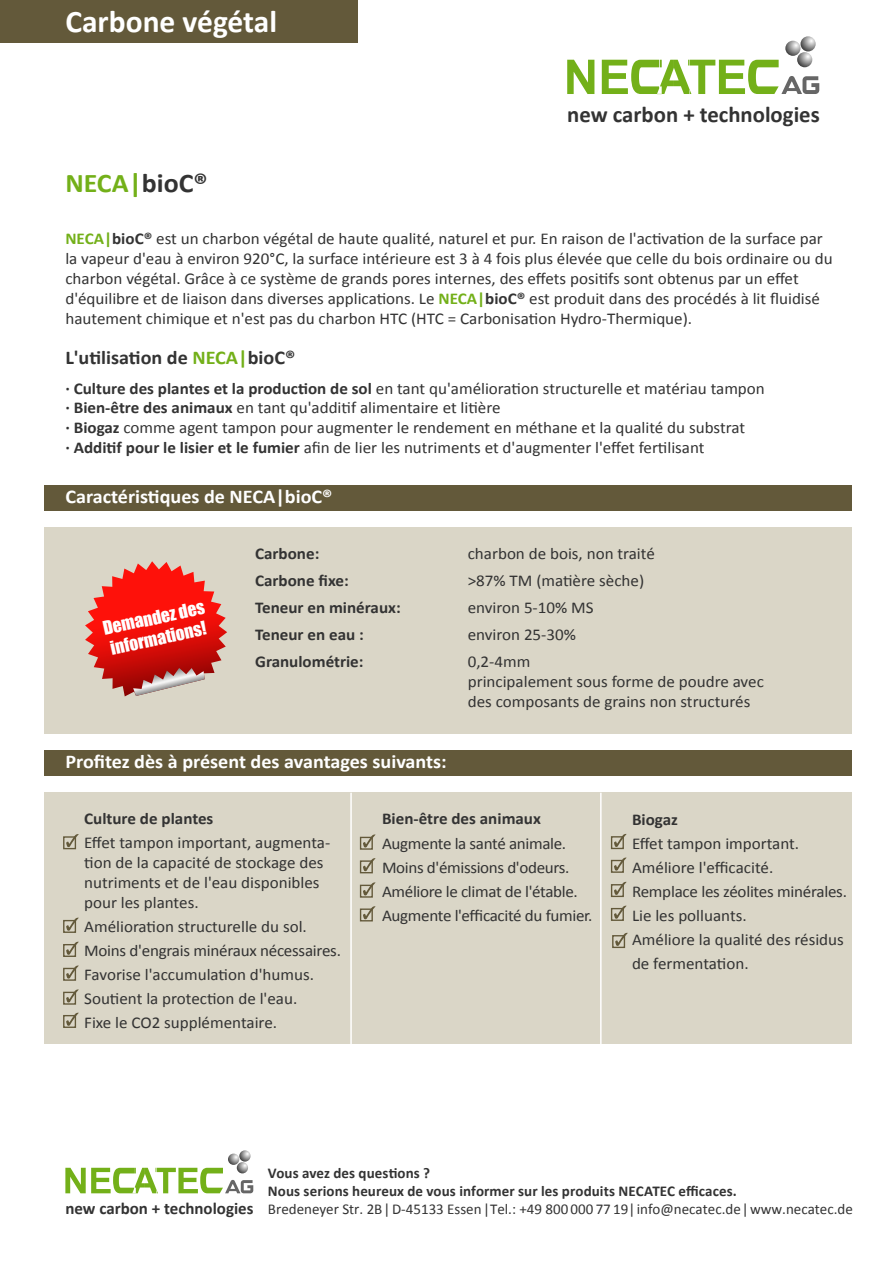
<style>
.page{position:relative;width:893px;height:1263px;background:#fff}
.page>*{position:absolute;margin:0;border:0;box-sizing:border-box;transform-origin:0 0}
.t1{font:700 31.5px "Calibri";color:#fff}
.t2{font:700 27px "Calibri";color:#73b019}
.t3{font:700 22.8px "Calibri";color:#333}
.t4{font:700 19.5px "Calibri";color:#fff}
.t5{font:700 19.5px "Calibri";color:#333}
.t6{font:17.55px/21px "Impact";color:#fff}
.t7{font:700 16.95px "Calibri";color:#333}
.t8{font:16.5px/19.8px "Calibri";color:#333}
.t9{font:700 16.5px "Calibri";color:#333}
.t10{font:16.5px/24px "Calibri";letter-spacing:-.02em;color:#333}
.t11{font:700 15px/18.8px "Calibri";letter-spacing:.005em;color:#333}
.t12{font:15px "Calibri";color:#333}
.s1{color:#333}
.s2{font-weight:700;color:#73b019}
.s3{font-weight:700}
.s4{color:#73b019}
</style>
<div class="page">
<svg style="left:65px;top:1150px;width:188px;height:43px"></svg>
<svg style="left:567px;top:60px;width:252px;height:34px"></svg>
<svg style="left:785px;top:41px;width:15px;height:15px"></svg>
<svg style="left:800px;top:36px;width:16px;height:15px"></svg>
<svg style="left:797px;top:52px;width:15px;height:15px"></svg>
<div style="left:44px;top:750px;width:808px;height:26px;background:#63593a"></div>
<div style="left:44px;top:485px;width:808px;height:26px;background:#63593a"></div>
<div style="left:44px;top:527px;width:808px;height:206px;background:#dad6c7"></div>
<div style="left:44px;top:793px;width:808px;height:251px;background:#dad6c7"></div>
<hr style="left:350px;top:793px;width:2px;height:251px;background:#fff">
<hr style="left:600px;top:793px;width:2px;height:251px;background:#fff">
<div style="left:0;top:0;width:358px;height:43px;background:#63593a"></div>
<div style="left:63px;top:836px;width:13px;height:13px;border:1px solid #63593a"></div>
<svg style="left:66px;top:834px;width:13px;height:13px"></svg>
<div style="left:63px;top:920px;width:13px;height:13px;border:1px solid #63593a"></div>
<svg style="left:66px;top:917px;width:13px;height:14px"></svg>
<div style="left:63px;top:944px;width:13px;height:13px;border:1px solid #63593a"></div>
<svg style="left:66px;top:942px;width:13px;height:13px"></svg>
<div style="left:63px;top:968px;width:13px;height:13px;border:1px solid #63593a"></div>
<svg style="left:66px;top:965px;width:13px;height:13px"></svg>
<div style="left:63px;top:992px;width:13px;height:13px;border:1px solid #63593a"></div>
<svg style="left:66px;top:989px;width:13px;height:13px"></svg>
<div style="left:63px;top:1015px;width:13px;height:13px;border:1px solid #63593a"></div>
<svg style="left:66px;top:1013px;width:13px;height:13px"></svg>
<div style="left:360px;top:837px;width:13px;height:13px;border:1px solid #63593a"></div>
<svg style="left:363px;top:834px;width:12px;height:13px"></svg>
<div style="left:360px;top:885px;width:13px;height:13px;border:1px solid #63593a"></div>
<svg style="left:363px;top:882px;width:12px;height:13px"></svg>
<div style="left:360px;top:908px;width:13px;height:13px;border:1px solid #63593a"></div>
<svg style="left:363px;top:906px;width:12px;height:13px"></svg>
<div style="left:360px;top:860px;width:13px;height:13px;border:1px solid #63593a"></div>
<svg style="left:363px;top:858px;width:12px;height:13px"></svg>
<div style="left:611px;top:836px;width:13px;height:13px;border:1px solid #63593a"></div>
<svg style="left:614px;top:834px;width:12px;height:13px"></svg>
<div style="left:611px;top:884px;width:13px;height:13px;border:1px solid #63593a"></div>
<svg style="left:614px;top:882px;width:12px;height:13px"></svg>
<div style="left:611px;top:908px;width:13px;height:13px;border:1px solid #63593a"></div>
<svg style="left:614px;top:906px;width:12px;height:13px"></svg>
<div style="left:612px;top:935px;width:13px;height:13px;border:1px solid #63593a"></div>
<svg style="left:615px;top:933px;width:13px;height:13px"></svg>
<div style="left:611px;top:860px;width:13px;height:13px;border:1px solid #63593a"></div>
<svg style="left:614px;top:857px;width:12px;height:14px"></svg>
<svg style="left:85px;top:561px;width:142px;height:135px"></svg>
<h1 class="t1" style="left:65px;top:1px;width:213px">Carbone végétal</h1>
<h3 class="t3" style="left:567px;top:100px;width:254px">new carbon + technologies</h3>
<h2 class="t2" style="left:65px;top:166px;width:144px">NECA|<span class="s1">bioC®</span></h2>
<p class="t8" style="left:65px;top:229px;width:769px"><span class="s2">NECA|</span><span class="s3">bioC®</span> est un charbon végétal de haute qualité, naturel et pur. En raison de l'activation de la surface par la vapeur d'eau à environ 920°C, la surface intérieure est 3 à 4 fois plus élevée que celle du bois ordinaire ou du charbon végétal. Grâce à ce système de grands pores internes, des effets positifs sont obtenus par un effet d'équilibre et de liaison dans diverses applications. Le <span class="s2">NECA|</span><span class="s3">bioC®</span> est produit dans des procédés à lit fluidisé hautement chimique et n'est pas du charbon HTC (HTC = Carbonisation Hydro-Thermique).</p>
<p class="t5" style="left:65px;top:345px;width:231px">L'utilisation de <span class="s4">NECA|</span>bioC®</p>
<p class="t8" style="left:65px;top:378px;width:701px"><span class="s3">· Culture des plantes et la production de sol</span> en tant qu'amélioration structurelle et matériau tampon <span class="s3">· Bien-être des animaux</span> en tant qu'additif alimentaire et litière<br><span class="s3">· Biogaz</span> comme agent tampon pour augmenter le rendement en méthane et la qualité du substrat<br><span class="s3">· Additif pour le lisier et le fumier</span> afin de lier les nutriments et d'augmenter l'effet fertilisant</p>
<p class="t4" style="left:65px;top:484px;width:269px">Caractéristiques de NECA|bioC®</p>
<p class="t6" style="left:101px;top:617px;width:105px;rotate:-12deg">Demandez des informations!</p>
<p class="t9" style="left:255px;top:543px;width:66px">Carbone:</p>
<p class="t8" style="left:468px;top:544px;width:189px">charbon de bois, non traité</p>
<p class="t9" style="left:255px;top:570px;width:95px">Carbone fixe:</p>
<p class="t8" style="left:468px;top:571px;width:178px">&gt;87% TM (matière sèche)</p>
<p class="t9" style="left:255px;top:597px;width:147px">Teneur en minéraux:</p>
<p class="t8" style="left:468px;top:598px;width:127px">environ 5-10% MS</p>
<p class="t9" style="left:255px;top:624px;width:110px">Teneur en eau :</p>
<p class="t8" style="left:468px;top:625px;width:110px">environ 25-30%</p>
<p class="t9" style="left:255px;top:651px;width:110px">Granulométrie:</p>
<p class="t8" style="left:468px;top:652px;width:298px">0,2-4mm<br>principalement sous forme de poudre avec des composants de grains non structurés</p>
<p class="t4" style="left:65px;top:749px;width:383px">Profitez dès à présent des avantages suivants:</p>
<p class="t9" style="left:84px;top:808px;width:131px">Culture de plantes</p>
<p class="t8" style="left:84px;top:833px;width:248px">Effet tampon important, augmenta&shy;tion de la capacité de stockage des nutriments et de l'eau disponibles pour les plantes.</p>
<p class="t8" style="left:84px;top:914px;width:258px;line-height:24px">Amélioration structurelle du sol.<br>Moins d'engrais minéraux nécessaires.<br>Favorise l'accumulation d'humus.<br>Soutient la protection de l'eau.<br>Fixe le CO2 supplémentaire.</p>
<p class="t9" style="left:382px;top:808px;width:160px">Bien-être des animaux</p>
<p class="t10" style="left:382px;top:831px;width:212px">Augmente la santé animale.<br>Moins d'émissions d'odeurs.<br>Améliore le climat de l'étable.<br>Augmente l'efficacité du fumier.</p>
<p class="t9" style="left:632px;top:808px;width:47px">Biogaz</p>
<p class="t8" style="left:632px;top:831px;width:216px;line-height:24px">Effet tampon important.<br>Améliore l'efficacité.<br>Remplace les zéolites minérales.<br>Lie les polluants.<br>Améliore la qualité des résidus de fermentation.</p>
<p class="t7" style="left:65px;top:1198px;width:190px">new carbon + technologies</p>
<p class="t11" style="left:268px;top:1163px;width:470px">Vous avez des questions ?<br>Nous serions heureux de vous informer sur les produits NECATEC efficaces.</p>
<p class="t12" style="left:268px;top:1200px;width:586px">Bredeneyer Str. 2B|D-45133 Essen|Tel.: +49 800 000 77 19|info@necatec.de|www.necatec.de</p>
</div>
